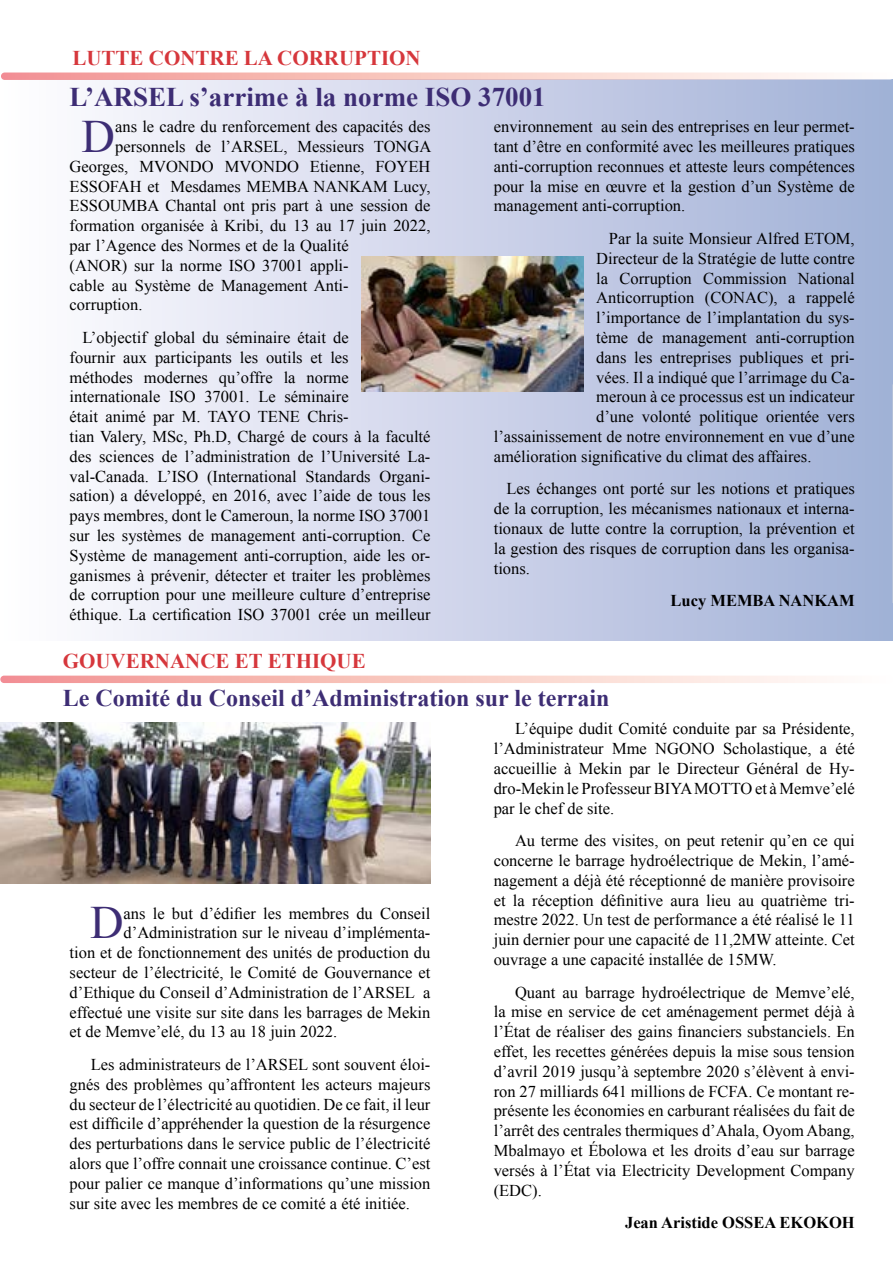
<style>
.page{position:relative;width:893px;height:1263px;background:#fff}
.page>*{position:absolute;margin:0;border:0;box-sizing:border-box;transform-origin:0 0}
.t1{font:46.35px "Times New Roman";color:#3d2d74}
.t2{font:700 27px "Times New Roman";color:#3d2d74}
.t3{font:700 24px "Times New Roman";color:#3d2d74}
.t4{font:700 21px "Times New Roman";color:#d6373c}
.t5{font:16.5px/19.8px "Times New Roman";color:#000;text-align:justify}
.t6{font:700 16.5px "Times New Roman";color:#000}
</style>
<div class="page">
<div style="left:0;top:80px;width:893px;height:560px;background:linear-gradient(to right,#fffeff,#a1b0d6)"></div>
<svg style="left:0;top:676px;width:893px;height:7px;background:#f8cbc5"></svg>
<svg style="left:1px;top:72px;width:892px;height:8px;background:#f6ccc8"></svg>
<img style="left:0;top:723px;width:430px;height:160px">
<svg style="left:892px;top:384px;width:1px;height:219px"></svg>
<img style="left:361px;top:256px;width:222px;height:135px">
<p class="t4" style="left:72px;top:43px;width:350px">LUTTE CONTRE LA CORRUPTION</p>
<h2 class="t2" style="left:70px;top:78px;width:478px">L’ARSEL s’arrime à la norme ISO 37001</h2>
<h1 class="t1" style="left:82px;top:105px;width:35px">D</h1>
<p class="t5" style="left:115px;top:116px;width:317px">ans le cadre du renforcement des capacités des</p>
<p class="t5" style="left:494px;top:116px;width:362px">environnement au sein des entreprises en leur permet&shy;tant d’être en conformité avec les meilleures pratiques anti-corruption reconnues et atteste leurs compétences pour la mise en œuvre et la gestion d’un Système de management anti-corruption.</p>
<p class="t5" style="left:609px;top:228px;width:247px">Par la suite Monsieur Alfred ETOM,</p>
<p class="t5" style="left:596px;top:248px;width:260px">Directeur de la Stratégie de lutte contre</p>
<p class="t5" style="left:596px;top:268px;width:260px">la Corruption Commission National</p>
<p class="t5" style="left:596px;top:288px;width:260px">Anticorruption (CONAC), a rappelé</p>
<p class="t5" style="left:596px;top:307px;width:260px">l’importance de l’implantation du sys-</p>
<p class="t5" style="left:596px;top:327px;width:260px">tème de management anti-corruption</p>
<p class="t5" style="left:596px;top:347px;width:260px">dans les entreprises publiques et pri-</p>
<p class="t5" style="left:596px;top:367px;width:260px">vées. Il a indiqué que l’arrimage du Ca-</p>
<p class="t5" style="left:596px;top:387px;width:260px">meroun à ce processus est un indicateur</p>
<p class="t5" style="left:596px;top:406px;width:260px">d’une volonté politique orientée vers</p>
<p class="t5" style="left:494px;top:426px;width:362px">l’assainissement de notre environnement en vue d’une</p>
<p class="t5" style="left:494px;top:446px;width:319px">amélioration significative du climat des affaires.</p>
<p class="t5" style="left:494px;top:479px;width:363px;text-indent:13px">Les échanges ont porté sur les notions et pratiques de la corruption, les mécanismes nationaux et interna&shy;tionaux de lutte contre la corruption, la prévention et la gestion des risques de corruption dans les organisa&shy;tions.</p>
<p class="t6" style="left:670px;top:589px;width:186px">Lucy MEMBA NANKAM</p>
<p class="t5" style="left:115px;top:136px;width:318px">personnels de l’ARSEL, Messieurs TONGA</p>
<p class="t5" style="left:70px;top:156px;width:362px">Georges, MVONDO MVONDO Etienne, FOYEH</p>
<p class="t5" style="left:70px;top:176px;width:362px">ESSOFAH et Mesdames MEMBA NANKAM Lucy,</p>
<p class="t5" style="left:70px;top:196px;width:362px">ESSOUMBA Chantal ont pris part à une session de</p>
<p class="t5" style="left:70px;top:215px;width:362px">formation organisée à Kribi, du 13 au 17 juin 2022,</p>
<p class="t5" style="left:70px;top:235px;width:281px">par l’Agence des Normes et de la Qualité</p>
<p class="t5" style="left:70px;top:255px;width:281px">(ANOR) sur la norme ISO 37001 appli-</p>
<p class="t5" style="left:70px;top:275px;width:281px">cable au Système de Management Anti-</p>
<p class="t5" style="left:70px;top:295px;width:74px">corruption.</p>
<p class="t5" style="left:70px;top:327px;width:362px;text-align:left;text-indent:13px">L’objectif global du séminaire était de<br>fournir aux participants les outils et les<br>méthodes modernes qu’offre la norme internationale ISO 37001. Le séminaire<br>était animé par M. TAYO TENE Chris-<br>tian Valery, MSc, Ph.D, Chargé de cours à la faculté des sciences de l’administration de l’Université La&shy;val-Canada. L’ISO (International Standards Organi&shy;sation) a développé, en 2016, avec l’aide de tous les pays membres, dont le Cameroun, la norme ISO 37001 sur les systèmes de management anti-corruption. Ce Système de management anti-corruption, aide les or&shy;ganismes à prévenir, détecter et traiter les problèmes de corruption pour une meilleure culture d’entreprise éthique. La certification ISO 37001 crée un meilleur</p>
<p class="t4" style="left:63px;top:646px;width:305px">GOUVERNANCE ET ETHIQUE</p>
<h3 class="t3" style="left:63px;top:682px;width:548px">Le Comité du Conseil d’Administration sur le terrain</h3>
<h1 class="t1" style="left:90px;top:892px;width:35px">D</h1>
<p class="t5" style="left:124px;top:903px;width:308px">ans le but d’édifier les membres du Conseil</p>
<p class="t5" style="left:124px;top:923px;width:308px">d’Administration sur le niveau d’implémenta-</p>
<p class="t5" style="left:70px;top:942px;width:362px">tion et de fonctionnement des unités de production du</p>
<p class="t5" style="left:70px;top:962px;width:362px">secteur de l’électricité, le Comité de Gouvernance et</p>
<p class="t5" style="left:70px;top:982px;width:362px">d’Ethique du Conseil d’Administration de l’ARSEL a</p>
<p class="t5" style="left:70px;top:1002px;width:362px">effectué une visite sur site dans les barrages de Mekin</p>
<p class="t5" style="left:70px;top:1022px;width:269px">et de Memve’elé, du 13 au 18 juin 2022.</p>
<p class="t5" style="left:70px;top:1054px;width:362px;text-indent:21px">Les administrateurs de l’ARSEL sont souvent éloi&shy;gnés des problèmes qu’affrontent les acteurs majeurs du secteur de l’électricité au quotidien. De ce fait, il leur est difficile d’appréhender la question de la résurgence des perturbations dans le service public de l’électricité alors que l’offre connait une croissance continue. C’est pour palier ce manque d’informations qu’une mission sur site avec les membres de ce comité a été initiée.</p>
<p class="t5" style="left:494px;top:719px;width:363px;text-indent:21px">L’équipe dudit Comité conduite par sa Présidente, l’Administrateur Mme NGONO Scholastique, a été accueillie à Mekin par le Directeur Général de Hy&shy;dro-Mekin le Professeur BIYA MOTTO et à Memve’elé par le chef de site.</p>
<p class="t5" style="left:494px;top:830px;width:363px;text-indent:21px">Au terme des visites, on peut retenir qu’en ce qui concerne le barrage hydroélectrique de Mekin, l’amé&shy;nagement a déjà été réceptionné de manière provisoire et la réception définitive aura lieu au quatrième tri&shy;mestre 2022. Un test de performance a été réalisé le 11 juin dernier pour une capacité de 11,2MW atteinte. Cet ouvrage a une capacité installée de 15MW.</p>
<p class="t5" style="left:494px;top:982px;width:363px;text-indent:21px">Quant au barrage hydroélectrique de Memve’elé, la mise en service de cet aménagement permet déjà à l’État de réaliser des gains financiers substanciels. En effet, les recettes générées depuis la mise sous tension d’avril 2019 jusqu’à septembre 2020 s’élèvent à envi&shy;ron 27 milliards 641 millions de FCFA. Ce montant re&shy;présente les économies en carburant réalisées du fait de l’arrêt des centrales thermiques d’Ahala, Oyom Abang, Mbalmayo et Ébolowa et les droits d’eau sur barrage versés à l’État via Electricity Development Company (EDC).</p>
<p class="t6" style="left:625px;top:1211px;width:231px">Jean Aristide OSSEA EKOKOH</p>
</div>
